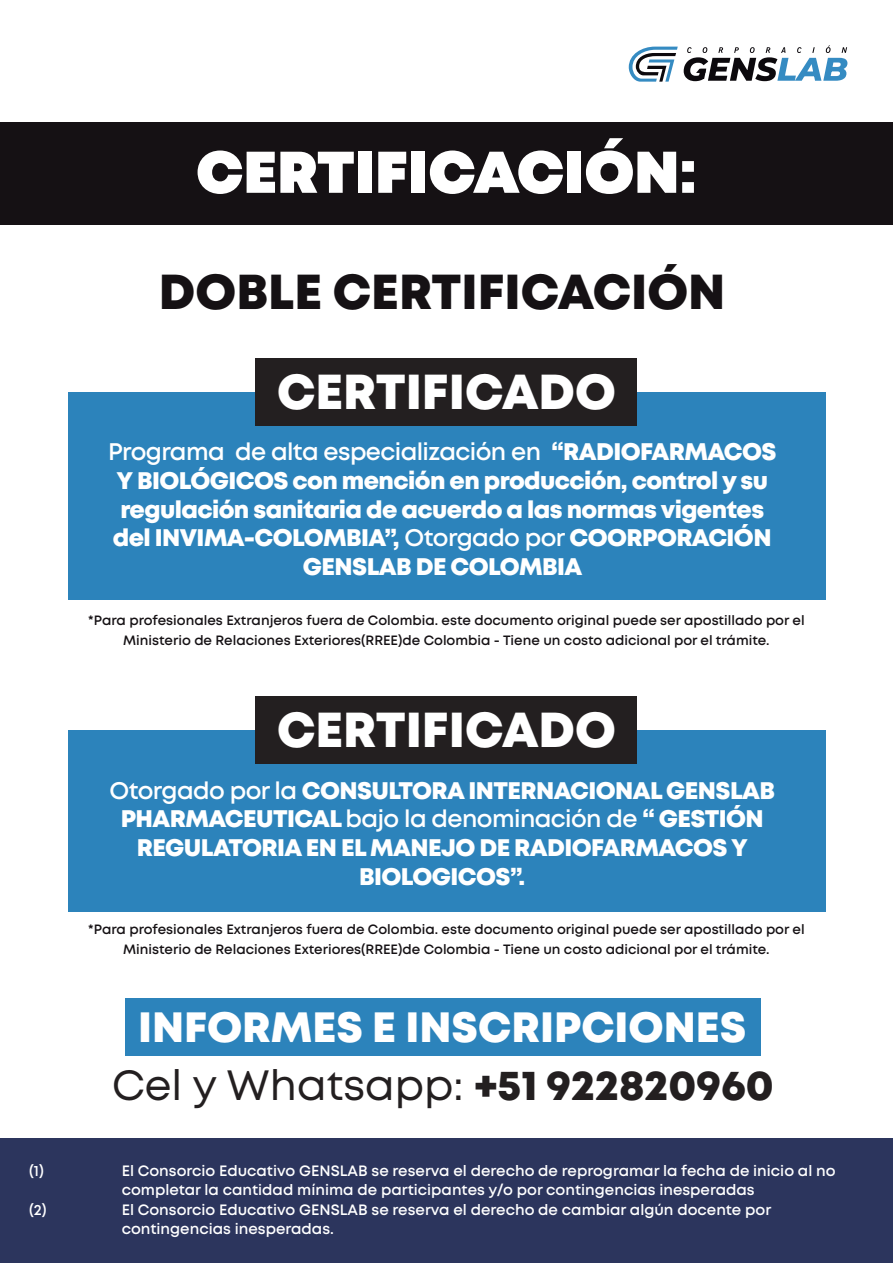
<style>
.page{position:relative;width:893px;height:1263px;background:#fff}
.page>*{position:absolute;margin:0;border:0;box-sizing:border-box;transform-origin:0 0}
.t1{font:900 58.8px "Mont";color:#fff}
.t2{font:800 49.05px "Mont";color:#fff}
.t3{font:800 49.05px "Mont";color:#151114}
.t4{font:800 42.3px/57.9px "Mont";color:#fff;text-align:center}
.t5{font:800 24px/28.8px "Mont";letter-spacing:-.025em;color:#fff;text-align:center}
.t6{font:600 15px/19.5px "Mont";color:#fff}
.t7{font:600 13.5px/19.5px "Mont";color:#151114;text-align:center}
.s1{font-weight:600}
.s2{font-weight:400;color:#231f20}
.s3{color:#231f20}
</style>
<div class="page">
<div style="left:0;top:1139px;width:893px;height:124px;background:#2c355d"></div>
<div style="left:0;top:122px;width:893px;height:103px;background:#151114"></div>
<div style="left:67px;top:392px;width:758px;height:207px;background:#2c83bb"></div>
<div style="left:67px;top:730px;width:758px;height:182px;background:#2c83bb"></div>
<div style="left:256px;top:697px;width:381px;height:67px;background:#231f20"></div>
<div style="left:256px;top:358px;width:381px;height:67px;background:#231f20"></div>
<div style="left:125px;top:998px;width:636px;height:58px;background:#2c83bb"></div>
<svg style="left:629px;top:47px;width:49px;height:35px"></svg>
<svg style="left:684px;top:45px;width:163px;height:36px"></svg>
<h1 class="t1" style="left:196px;top:134px;width:502px">CERTIFICACIÓN:</h1>
<h2 class="t3" style="left:159px;top:260px;width:568px">DOBLE CERTIFICACIÓN</h2>
<h2 class="t2" style="left:277px;top:360px;width:340px">CERTIFICADO</h2>
<h3 class="t5" style="left:108px;top:438px;width:670px"><span class="s1">Programa de alta especialización en</span> “RADIOFARMACOS Y BIOLÓGICOS con mención en producción, control y su regulación sanitaria de acuerdo a las normas vigentes del INVIMA-COLOMBIA”, <span class="s1">Otorgado por</span> COORPORACIÓN GENSLAB DE COLOMBIA</h3>
<p class="t7" style="left:88px;top:611px;width:718px">*Para profesionales Extranjeros fuera de Colombia. este documento original puede ser apostillado por el<br>Ministerio de Relaciones Exteriores(RREE)de Colombia - Tiene un costo adicional por el trámite.</p>
<h2 class="t2" style="left:277px;top:698px;width:340px">CERTIFICADO</h2>
<h3 class="t5" style="left:110px;top:776px;width:667px"><span class="s1">Otorgado por la</span> CONSULTORA INTERNACIONAL GENSLAB PHARMACEUTICAL <span class="s1">bajo la denominación de</span> “ GESTIÓN REGULATORIA EN EL MANEJO DE RADIOFARMACOS Y BIOLOGICOS”.</h3>
<p class="t7" style="left:88px;top:920px;width:718px">*Para profesionales Extranjeros fuera de Colombia. este documento original puede ser apostillado por el<br>Ministerio de Relaciones Exteriores(RREE)de Colombia - Tiene un costo adicional por el trámite.</p>
<h3 class="t4" style="left:112px;top:999px;width:663px">INFORMES E INSCRIPCIONES<br><span class="s2">Cel y Whatsapp:</span> <span class="s3">+51 922820960</span></h3>
<p class="t6" style="left:29px;top:1160px;width:16px">(1)</p>
<p class="t6" style="left:122px;top:1160px;width:715px">El Consorcio Educativo GENSLAB se reserva el derecho de reprogramar la fecha de inicio al no completar la cantidad mínima de participantes y/o por contingencias inesperadas</p>
<p class="t6" style="left:29px;top:1199px;width:19px">(2)</p>
<p class="t6" style="left:122px;top:1199px;width:651px">El Consorcio Educativo GENSLAB se reserva el derecho de cambiar algún docente por contingencias inesperadas.</p>
</div>
